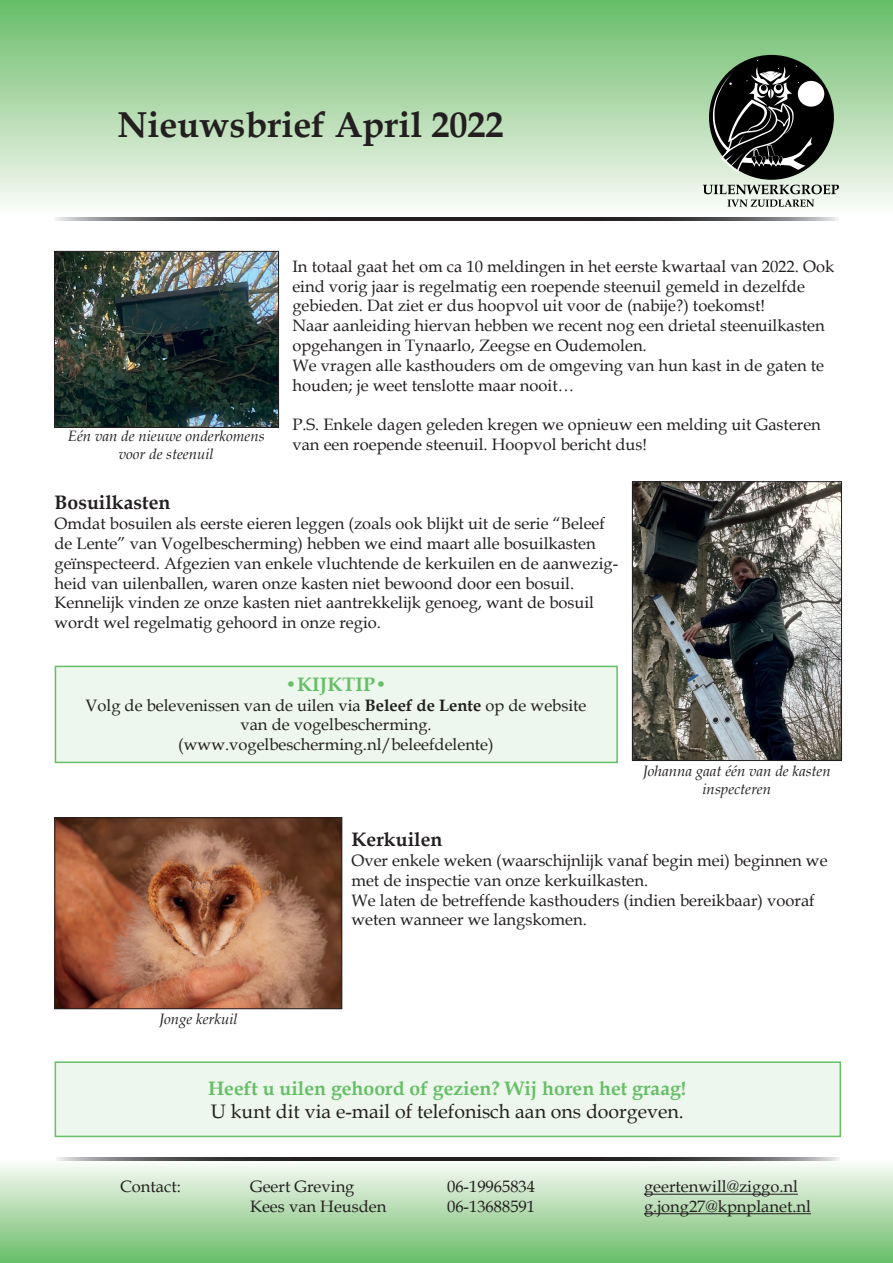
<style>
.page{position:relative;width:893px;height:1263px;background:#fff}
.page>*{position:absolute;margin:0;border:0;box-sizing:border-box;transform-origin:0 0}
.t1{font:700 36px "Book Antiqua";color:#231f20}
.t2{font:700 19.5px "Book Antiqua";color:#66be67}
.t3{font:19.5px "Book Antiqua";color:#231f20}
.t4{font:700 19.5px "Book Antiqua";color:#231f20}
.t5{font:16.5px/19.8px "Book Antiqua";color:#231f20}
.t6{font:italic 15px/18px "Book Antiqua";color:#231f20;text-align:center}
.s1{font-weight:700}
</style>
<div class="page">
<div style="left:0;top:1159px;width:893px;height:104px;background:linear-gradient(to bottom,#fdfbf9,#6abd69)"></div>
<div style="left:0;top:0;width:893px;height:217px;background:linear-gradient(to bottom,#67bc66,#fdfbf9)"></div>
<div style="left:710px;top:56px;width:123px;height:123px;background:#000;border-radius:50%"></div>
<div style="left:798px;top:81px;width:26px;height:26px;background:#fff;border-radius:50%"></div>
<svg style="left:703px;top:185px;width:136px;height:22px"></svg>
<svg style="left:712px;top:60px;width:100px;height:113px"></svg>
<hr style="left:644px;top:1194px;width:154px;height:1px;background:#231f20">
<hr style="left:644px;top:1213px;width:167px;height:1px;background:#231f20">
<svg style="left:56px;top:218px;width:782px;height:2px"></svg>
<div style="left:55px;top:666px;width:563px;height:97px;background:#edf7ed;border:2px solid #66be67"></div>
<div style="left:55px;top:1061px;width:786px;height:76px;background:#edf7ed;border:2px solid #66be67"></div>
<svg style="left:56px;top:1157px;width:784px;height:3px"></svg>
<img style="left:56px;top:253px;width:221px;height:173px">
<div style="left:54px;top:251px;width:225px;height:177px;border:1px solid #231f20"></div>
<img style="left:634px;top:483px;width:206px;height:276px">
<div style="left:632px;top:481px;width:210px;height:280px;border:1px solid #231f20"></div>
<img style="left:56px;top:819px;width:284px;height:188px">
<div style="left:54px;top:817px;width:288px;height:192px;border:1px solid #231f20"></div>
<h1 class="t1" style="left:118px;top:101px;width:387px">Nieuwsbrief April 2022</h1>
<p class="t6" style="left:68px;top:426px;width:198px">Eén van de nieuwe onderkomens voor de steenuil</p>
<p class="t5" style="left:292px;top:256px;width:543px">In totaal gaat het om ca 10 meldingen in het eerste kwartaal van 2022. Ook eind vorig jaar is regelmatig een roepende steenuil gemeld in dezelfde gebieden. Dat ziet er dus hoopvol uit voor de (nabije?) toekomst!<br>Naar aanleiding hiervan hebben we recent nog een drietal steenuilkasten opgehangen in Tynaarlo, Zeegse en Oudemolen.<br>We vragen alle kasthouders om de omgeving van hun kast in de gaten te houden; je weet tenslotte maar nooit…</p>
<p class="t5" style="left:292px;top:414px;width:530px">P.S. Enkele dagen geleden kregen we opnieuw een melding uit Gasteren van een roepende steenuil. Hoopvol bericht dus!</p>
<p class="t4" style="left:55px;top:489px;width:117px">Bosuilkasten</p>
<p class="t5" style="left:55px;top:513px;width:565px">Omdat bosuilen als eerste eieren leggen (zoals ook blijkt uit de serie “Beleef de Lente” van Vogelbescherming) hebben we eind maart alle bosuilkasten geïnspecteerd. Afgezien van enkele vluchtende de kerkuilen en de aanwezig&shy;heid van uilenballen, waren onze kasten niet bewoond door een bosuil.<br>Kennelijk vinden ze onze kasten niet aantrekkelijk genoeg, want de bosuil wordt wel regelmatig gehoord in onze regio.</p>
<p class="t2" style="left:285px;top:671px;width:103px">•KIJKTIP•</p>
<p class="t5" style="left:86px;top:695px;width:502px;text-align:center">Volg de belevenissen van de uilen via <span class="s1">Beleef de Lente</span> op de website van de vogelbescherming. (www.vogelbescherming.nl/beleefdelente)</p>
<p class="t6" style="left:643px;top:761px;width:189px">Johanna gaat één van de kasten inspecteren</p>
<p class="t6" style="left:159px;top:1009px;width:80px">Jonge kerkuil</p>
<p class="t4" style="left:351px;top:826px;width:92px">Kerkuilen</p>
<p class="t5" style="left:351px;top:850px;width:478px">Over enkele weken (waarschijnlijk vanaf begin mei) beginnen we met de inspectie van onze kerkuilkasten.<br>We laten de betreffende kasthouders (indien bereikbaar) vooraf weten wanneer we langskomen.</p>
<p class="t2" style="left:208px;top:1075px;width:480px">Heeft u uilen gehoord of gezien? Wij horen het graag!</p>
<p class="t3" style="left:211px;top:1098px;width:474px">U kunt dit via e-mail of telefonisch aan ons doorgeven.</p>
<p class="t5" style="left:120px;top:1176px;width:62px">Contact:</p>
<p class="t5" style="left:250px;top:1176px;width:138px">Geert Greving<br>Kees van Heusden</p>
<p class="t5" style="left:447px;top:1176px;width:89px">06-19965834<br>06-13688591</p>
<p class="t5" style="left:644px;top:1176px;width:168px">geertenwill@ziggo.nl g.jong27@kpnplanet.nl</p>
</div>
